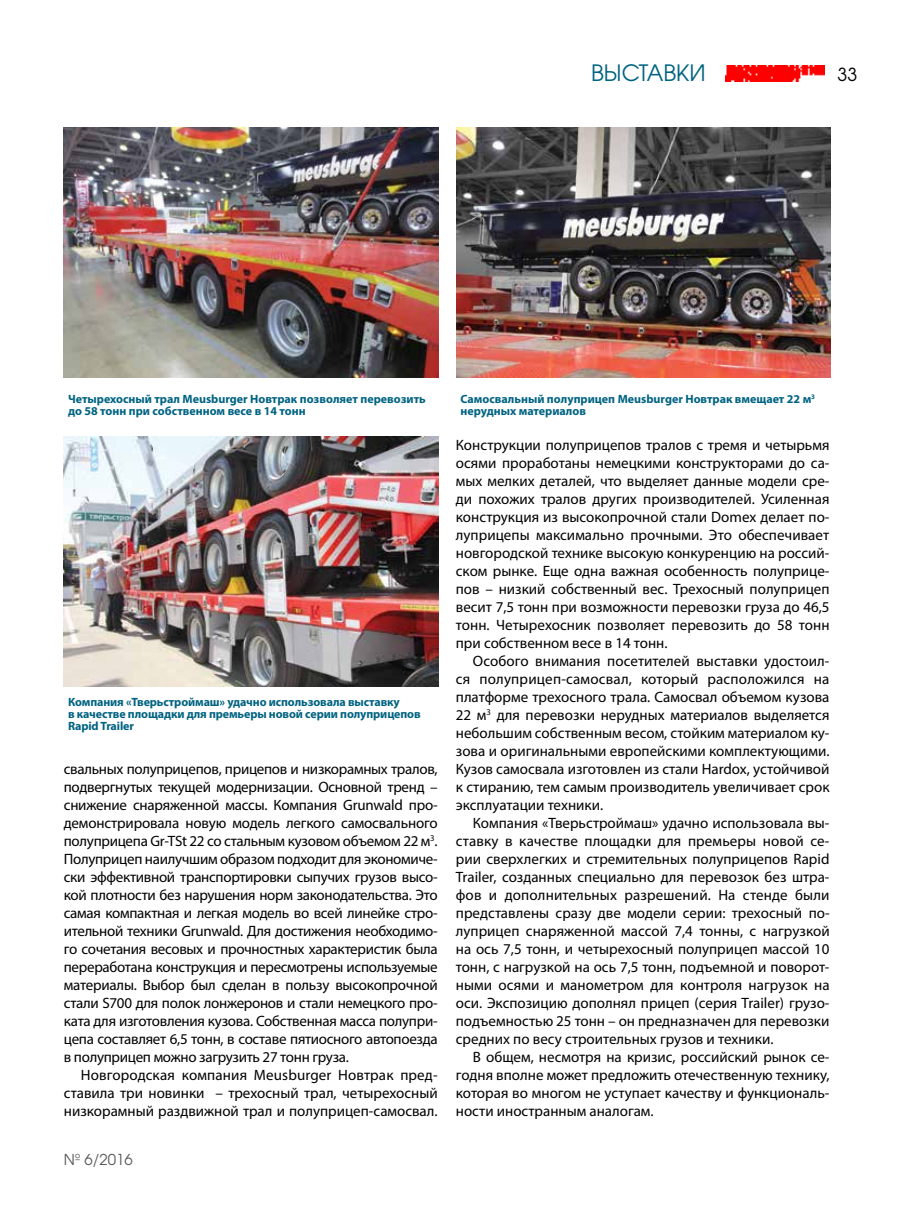
<style>
.page{position:relative;width:915px;height:1212px;background:#fff}
.page>*{position:absolute;margin:0;border:0;box-sizing:border-box;transform-origin:0 0}
.t1{font:22.5px "AG Avalanche C";color:#006382}
.t2{font:18px "AG Avalanche C";color:#000}
.t3{font:15px/18px "Myriad Pro";color:#000;text-align:justify}
.t4{font:15px "AG Avalanche C";color:#58595b}
.t5{font:700 12px/12px "Myriad Pro";letter-spacing:-.005em;color:#006382}
</style>
<div class="page">
<img style="left:725px;top:65px;width:99px;height:17px">
<img style="left:64px;top:128px;width:374px;height:249px">
<img style="left:64px;top:437px;width:374px;height:249px">
<img style="left:456px;top:128px;width:374px;height:249px">
<h1 class="t1" style="left:590px;top:59px;width:116px">ВЫСТАВКИ</h1>
<p class="t2" style="left:837px;top:63px;width:21px">33</p>
<p class="t5" style="left:68px;top:393px;width:359px">Четырехосный трал Meusburger Новтрак позволяет перевозить до 58 тонн при собственном весе в 14 тонн</p>
<p class="t5" style="left:68px;top:696px;width:354px">Компания «Тверьстроймаш» удачно использовала выставку<br>в качестве площадки для премьеры новой серии полуприцепов<br>Rapid Trailer</p>
<p class="t3" style="left:64px;top:760px;width:375px">свальных полуприцепов, прицепов и низкорамных тралов, подвергнутых текущей модернизации. Основной тренд – снижение снаряженной массы. Компания Grunwald про&shy;демонстрировала новую модель легкого самосвального полуприцепа Gr-TSt 22 со стальным кузовом объемом 22 м<sup>3</sup>.<br>Полуприцеп наилучшим образом подходит для экономиче&shy;ски эффективной транспортировки сыпучих грузов высо&shy;кой плотности без нарушения норм законодательства. Это самая компактная и легкая модель во всей линейке стро&shy;ительной техники Grunwald. Для достижения необходимо&shy;го сочетания весовых и прочностных характеристик была переработана конструкция и пересмотрены используемые материалы. Выбор был сделан в пользу высокопрочной стали S700 для полок лонжеронов и стали немецкого про&shy;ката для изготовления кузова. Собственная масса полупри&shy;цепа составляет 6,5 тонн, в составе пятиосного автопоезда в полуприцеп можно загрузить 27 тонн груза.</p>
<p class="t3" style="left:64px;top:1066px;width:375px;text-indent:17px">Новгородская компания Meusburger Новтрак пред&shy;ставила три новинки – трехосный трал, четырехосный низкорамный раздвижной трал и полуприцеп-самосвал.</p>
<p class="t4" style="left:64px;top:1150px;width:70px">№ 6/2016</p>
<p class="t5" style="left:460px;top:393px;width:356px">Самосвальный полуприцеп Meusburger Новтрак вмещает 22 м<sup>3 </sup>нерудных материалов</p>
<p class="t3" style="left:455px;top:436px;width:375px">Конструкции полуприцепов тралов с тремя и четырьмя осями проработаны немецкими конструкторами до са&shy;мых мелких деталей, что выделяет данные модели сре&shy;ди похожих тралов других производителей. Усиленная конструкция из высокопрочной стали Domex делает по&shy;луприцепы максимально прочными. Это обеспечивает новгородской технике высокую конкуренцию на россий&shy;ском рынке. Еще одна важная особенность полуприце&shy;пов – низкий собственный вес. Трехосный полуприцеп весит 7,5 тонн при возможности перевозки груза до 46,5 тонн. Четырехосник позволяет перевозить до 58 тонн при собственном весе в 14 тонн.</p>
<p class="t3" style="left:455px;top:652px;width:375px;text-indent:17px">Особого внимания посетителей выставки удостоил&shy;ся полуприцеп-самосвал, который расположился на платформе трехосного трала. Самосвал объемом кузова 22 м<sup>3</sup> для перевозки нерудных материалов выделяется небольшим собственным весом, стойким материалом ку&shy;зова и оригинальными европейскими комплектующими.<br>Кузов самосвала изготовлен из стали Hardox, устойчивой к стиранию, тем самым производитель увеличивает срок эксплуатации техники.</p>
<p class="t3" style="left:455px;top:814px;width:375px;text-indent:17px">Компания «Тверьстроймаш» удачно использовала вы&shy;ставку в качестве площадки для премьеры новой се&shy;рии сверхлегких и стремительных полуприцепов Rapid Trailer, созданных специально для перевозок без штра&shy;фов и дополнительных разрешений. На стенде были представлены сразу две модели серии: трехосный по&shy;луприцеп снаряженной массой 7,4 тонны, с нагрузкой на ось 7,5 тонн, и четырехосный полуприцеп массой 10 тонн, с нагрузкой на ось 7,5 тонн, подъемной и поворот&shy;ными осями и манометром для контроля нагрузок на оси. Экспозицию дополнял прицеп (серия Trailer) грузо&shy;подъемностью 25 тонн – он предназначен для перевозки средних по весу строительных грузов и техники.</p>
<p class="t3" style="left:455px;top:1048px;width:375px;text-indent:17px">В общем, несмотря на кризис, российский рынок се&shy;годня вполне может предложить отечественную технику, которая во многом не уступает качеству и функциональ&shy;ности иностранным аналогам.</p>
</div>
